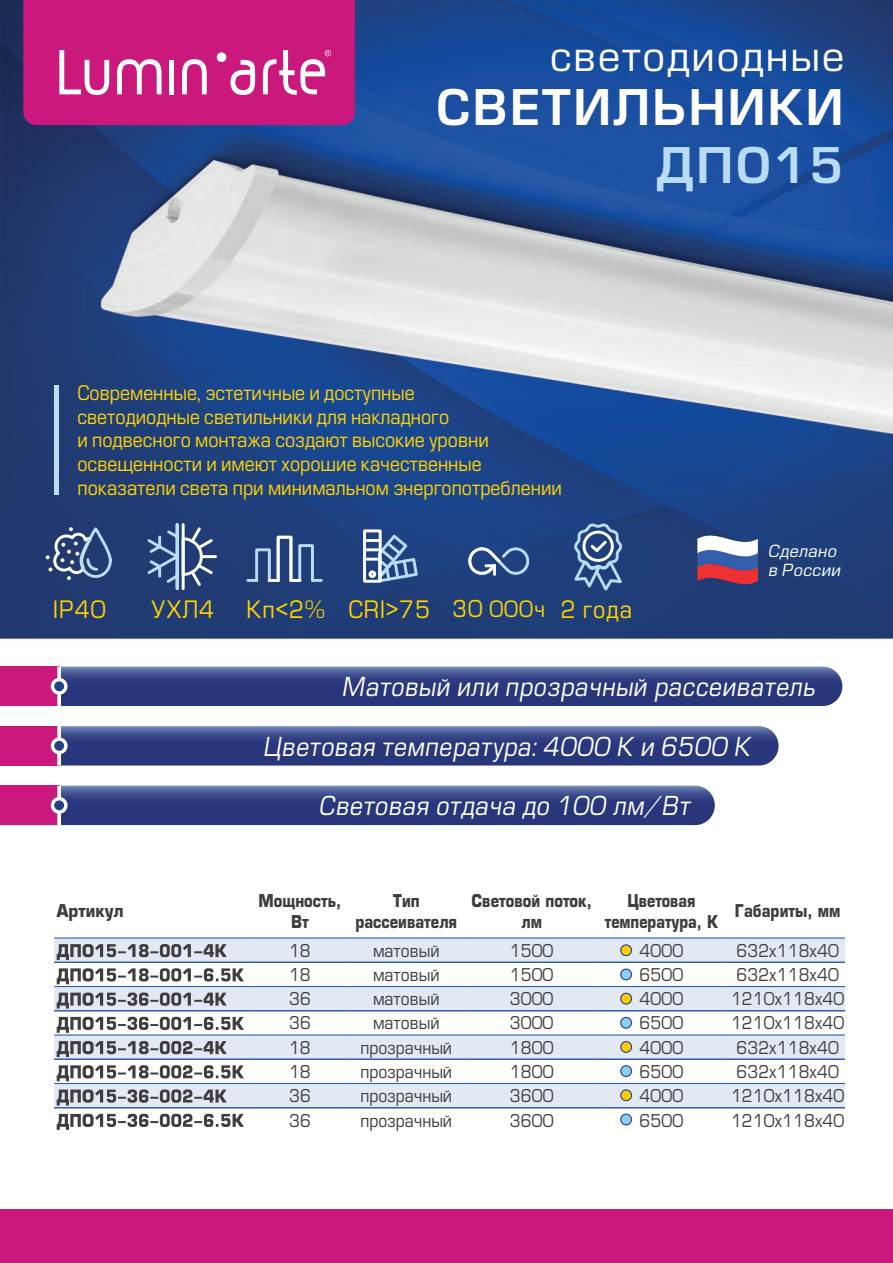
<style>
.page{position:relative;width:893px;height:1263px;background:#fff}
.page>*{position:absolute;margin:0;border:0;box-sizing:border-box;transform-origin:0 0}
.t1{font:48px "Europe Demi";letter-spacing:.045em;color:#fff}
.t2{font:48px "Europe Demi";letter-spacing:.045em;color:#b9dbf3}
.t3{font:40.5px "Europe";letter-spacing:.045em;color:#fff}
.t4{font:italic 25.5px "Europe";letter-spacing:.03em;color:#fff;scale:.92 1}
.t5{font:23.4px "Europe";letter-spacing:.045em;color:#fed304;scale:.93 1}
.t6{font:19.65px/23.5px "Europe";color:#fed304;scale:.92 1}
.t7{font:17.25px "Europe";color:#3e3e3f;scale:.92 1}
.t8{font:700 17.25px/20.7px "Europe";color:#3e3e3f;text-align:center;scale:.84 1}
.t9{font:700 17.25px/20.7px "Europe";color:#3e3e3f;text-align:center;scale:.82 1}
.t10{font:700 17.25px "Europe";color:#3e3e3f;scale:.92 1}
.t11{font:italic 16.35px/19.5px "Europe";letter-spacing:.025em;color:#fff}
.s1{font-size:22.8px}
.s2{font-size:22.05px}
</style>
<div class="page">
<img style="left:0;top:0;width:893px;height:1130px">
<svg style="left:23px;top:0;width:332px;height:125px;background:#cd2a86"></svg>
<svg style="left:697px;top:528px;width:61px;height:64px"></svg>
<hr style="left:54px;top:937px;width:199px;height:1px;background:#325eab">
<hr style="left:253px;top:937px;width:94px;height:1px;background:#325eab">
<hr style="left:347px;top:937px;width:118px;height:1px;background:#325eab">
<hr style="left:465px;top:937px;width:133px;height:1px;background:#325eab">
<hr style="left:598px;top:937px;width:126px;height:1px;background:#325eab">
<hr style="left:724px;top:937px;width:121px;height:1px;background:#325eab">
<hr style="left:54px;top:962px;width:199px;height:1px;background:#325eab">
<hr style="left:253px;top:962px;width:94px;height:1px;background:#325eab">
<hr style="left:347px;top:962px;width:118px;height:1px;background:#325eab">
<hr style="left:465px;top:962px;width:133px;height:1px;background:#325eab">
<hr style="left:598px;top:962px;width:126px;height:1px;background:#325eab">
<hr style="left:724px;top:962px;width:121px;height:1px;background:#325eab">
<hr style="left:54px;top:1059px;width:199px;height:1px;background:#325eab">
<hr style="left:253px;top:1059px;width:94px;height:1px;background:#325eab">
<hr style="left:347px;top:1059px;width:118px;height:1px;background:#325eab">
<hr style="left:465px;top:1059px;width:133px;height:1px;background:#325eab">
<hr style="left:598px;top:1059px;width:126px;height:1px;background:#325eab">
<hr style="left:724px;top:1059px;width:121px;height:1px;background:#325eab">
<svg style="left:54px;top:938px;width:791px;height:24px;background:#d1d9e4"></svg>
<svg style="left:54px;top:968px;width:791px;height:43px"></svg>
<svg style="left:54px;top:1017px;width:791px;height:42px"></svg>
<svg style="left:54px;top:1065px;width:791px;height:43px"></svg>
<svg style="left:57px;top:1114px;width:187px;height:16px"></svg>
<svg style="left:61px;top:666px;width:781px;height:40px;background:#394788"></svg>
<div style="left:0;top:666px;width:59px;height:40px;background:#ca187c"></div>
<svg style="left:57px;top:666px;width:4px;height:40px"></svg>
<svg style="left:52px;top:680px;width:14px;height:13px"></svg>
<div style="left:51px;top:678px;width:17px;height:17px;border:3px solid #fff;border-radius:50%"></div>
<svg style="left:61px;top:726px;width:718px;height:39px;background:#374587"></svg>
<div style="left:0;top:726px;width:59px;height:39px;background:#ca187c"></div>
<svg style="left:57px;top:726px;width:4px;height:39px"></svg>
<svg style="left:52px;top:739px;width:14px;height:13px"></svg>
<div style="left:51px;top:737px;width:17px;height:17px;border:3px solid #fff;border-radius:50%"></div>
<svg style="left:61px;top:786px;width:654px;height:39px;background:#354486"></svg>
<div style="left:0;top:786px;width:59px;height:39px;background:#ca187c"></div>
<svg style="left:57px;top:786px;width:4px;height:39px"></svg>
<svg style="left:52px;top:799px;width:14px;height:13px"></svg>
<div style="left:51px;top:797px;width:17px;height:17px;border:3px solid #fff;border-radius:50%"></div>
<div style="left:54px;top:385px;width:5px;height:110px;background:#b9dbf3"></div>
<svg style="left:46px;top:527px;width:67px;height:53px;background:#4b628f"></svg>
<svg style="left:145px;top:522px;width:74px;height:70px;background:#4a6291"></svg>
<svg style="left:245px;top:534px;width:79px;height:49px;background:#496696"></svg>
<div style="left:368px;top:570px;width:8px;height:8px;border:3px solid #fff;border-radius:50%"></div>
<hr style="left:365px;top:539px;width:15px;height:3px;background:#fff">
<hr style="left:365px;top:548px;width:15px;height:3px;background:#fff">
<hr style="left:365px;top:558px;width:15px;height:3px;background:#fff">
<svg style="left:375px;top:532px;width:45px;height:52px;background:#4e6fa2"></svg>
<div style="left:363px;top:529px;width:19px;height:54px;border:3px solid #fff"></div>
<svg style="left:571px;top:521px;width:54px;height:74px;background:#4d6c9c"></svg>
<svg style="left:467px;top:546px;width:64px;height:31px;background:#506d9f"></svg>
<div style="left:621px;top:945px;width:10px;height:11px;background:#feca0a;border-radius:50%"></div>
<div style="left:620px;top:944px;width:12px;height:12px;border:1px solid #234083;border-radius:50%"></div>
<div style="left:621px;top:993px;width:10px;height:11px;background:#feca0a;border-radius:50%"></div>
<div style="left:620px;top:993px;width:12px;height:11px;border:1px solid #234083;border-radius:50%"></div>
<div style="left:621px;top:1041px;width:10px;height:11px;background:#feca0a;border-radius:50%"></div>
<div style="left:620px;top:1041px;width:12px;height:12px;border:1px solid #234083;border-radius:50%"></div>
<div style="left:621px;top:1090px;width:10px;height:11px;background:#feca0a;border-radius:50%"></div>
<div style="left:620px;top:1089px;width:12px;height:12px;border:1px solid #234083;border-radius:50%"></div>
<div style="left:621px;top:969px;width:10px;height:11px;background:#8fcef1;border-radius:50%"></div>
<div style="left:620px;top:968px;width:12px;height:12px;border:1px solid #234083;border-radius:50%"></div>
<div style="left:621px;top:1017px;width:10px;height:11px;background:#8fcef1;border-radius:50%"></div>
<div style="left:620px;top:1017px;width:12px;height:12px;border:1px solid #234083;border-radius:50%"></div>
<div style="left:621px;top:1066px;width:10px;height:10px;background:#8fcef1;border-radius:50%"></div>
<div style="left:620px;top:1065px;width:12px;height:12px;border:1px solid #234083;border-radius:50%"></div>
<div style="left:621px;top:1114px;width:10px;height:11px;background:#8fcef1;border-radius:50%"></div>
<div style="left:620px;top:1113px;width:12px;height:12px;border:1px solid #234083;border-radius:50%"></div>
<div style="left:0;top:1209px;width:893px;height:54px;background:#ca187c"></div>
<h2 class="t3" style="left:550px;top:33px;width:296px">светодиодные</h2>
<h1 class="t1" style="left:436px;top:79px;width:409px">СВЕТИЛЬНИКИ</h1>
<h1 class="t2" style="left:656px;top:137px;width:189px">ДПО15</h1>
<p class="t6" style="left:77px;top:381px;width:528px">Современные, эстетичные и доступные<br>светодиодные светильники для накладного<br>и подвесного монтажа создают высокие уровни освещенности и имеют хорошие качественные показатели света при минимальном энергопотреблении</p>
<h3 class="t5" style="left:53px;top:596px;width:58px">IP40</h3>
<h3 class="t5" style="left:151px;top:596px;width:69px">УХЛ4</h3>
<h3 class="t5" style="left:246px;top:596px;width:416px">Кп&lt;2% CRI&gt;75 <span class="s1">30</span> <span class="s2">000ч</span> 2 года</h3>
<p class="t11" style="left:769px;top:541px;width:74px">Сделано в России</p>
<h3 class="t4" style="left:343px;top:672px;width:515px">Матовый или прозрачный рассеиватель</h3>
<h3 class="t4" style="left:264px;top:732px;width:531px">Цветовая температура: 4000 K и 6500 К</h3>
<h3 class="t4" style="left:320px;top:791px;width:404px">Световая отдача до 100 лм/Вт</h3>
<p class="t10" style="left:56px;top:900px;width:75px">Артикул</p>
<p class="t8" style="left:259px;top:890px;width:100px">Мощность,<br>Вт</p>
<p class="t8" style="left:355px;top:890px;width:123px">Тип рассеивателя</p>
<p class="t8" style="left:471px;top:890px;width:145px">Световой поток, лм</p>
<p class="t9" style="left:605px;top:890px;width:140px">Цветовая температура, К</p>
<p class="t8" style="left:735px;top:901px;width:127px">Габариты, мм</p>
<p class="t7" style="left:289px;top:940px;width:25px">18</p>
<p class="t7" style="left:373px;top:940px;width:74px">матовый</p>
<p class="t7" style="left:510px;top:940px;width:49px">1500</p>
<p class="t7" style="left:640px;top:940px;width:49px">4000</p>
<p class="t7" style="left:736px;top:940px;width:113px">632х118х40</p>
<p class="t7" style="left:289px;top:965px;width:25px">18</p>
<p class="t7" style="left:373px;top:965px;width:74px">матовый</p>
<p class="t7" style="left:510px;top:965px;width:49px">1500</p>
<p class="t7" style="left:640px;top:965px;width:49px">6500</p>
<p class="t7" style="left:736px;top:965px;width:113px">632х118х40</p>
<p class="t7" style="left:289px;top:989px;width:25px">36</p>
<p class="t7" style="left:373px;top:989px;width:74px">матовый</p>
<p class="t7" style="left:510px;top:989px;width:49px">3000</p>
<p class="t7" style="left:640px;top:989px;width:49px">4000</p>
<p class="t7" style="left:731px;top:989px;width:125px">1210х118х40</p>
<p class="t7" style="left:289px;top:1013px;width:25px">36</p>
<p class="t7" style="left:373px;top:1013px;width:74px">матовый</p>
<p class="t7" style="left:510px;top:1013px;width:49px">3000</p>
<p class="t7" style="left:640px;top:1013px;width:49px">6500</p>
<p class="t7" style="left:731px;top:1013px;width:125px">1210х118х40</p>
<p class="t7" style="left:289px;top:1037px;width:25px">18</p>
<p class="t7" style="left:360px;top:1037px;width:101px">прозрачный</p>
<p class="t7" style="left:510px;top:1037px;width:49px">1800</p>
<p class="t7" style="left:640px;top:1037px;width:49px">4000</p>
<p class="t7" style="left:736px;top:1037px;width:113px">632х118х40</p>
<p class="t7" style="left:289px;top:1061px;width:25px">18</p>
<p class="t7" style="left:360px;top:1061px;width:101px">прозрачный</p>
<p class="t7" style="left:510px;top:1061px;width:49px">1800</p>
<p class="t7" style="left:640px;top:1061px;width:49px">6500</p>
<p class="t7" style="left:736px;top:1061px;width:113px">632х118х40</p>
<p class="t7" style="left:289px;top:1086px;width:25px">36</p>
<p class="t7" style="left:360px;top:1086px;width:101px">прозрачный</p>
<p class="t7" style="left:510px;top:1086px;width:49px">3600</p>
<p class="t7" style="left:640px;top:1086px;width:49px">4000</p>
<p class="t7" style="left:731px;top:1086px;width:125px">1210х118х40</p>
<p class="t7" style="left:289px;top:1110px;width:25px">36</p>
<p class="t7" style="left:360px;top:1110px;width:101px">прозрачный</p>
<p class="t7" style="left:510px;top:1110px;width:49px">3600</p>
<p class="t7" style="left:640px;top:1110px;width:49px">6500</p>
<p class="t7" style="left:731px;top:1110px;width:125px">1210х118х40</p>
</div>
